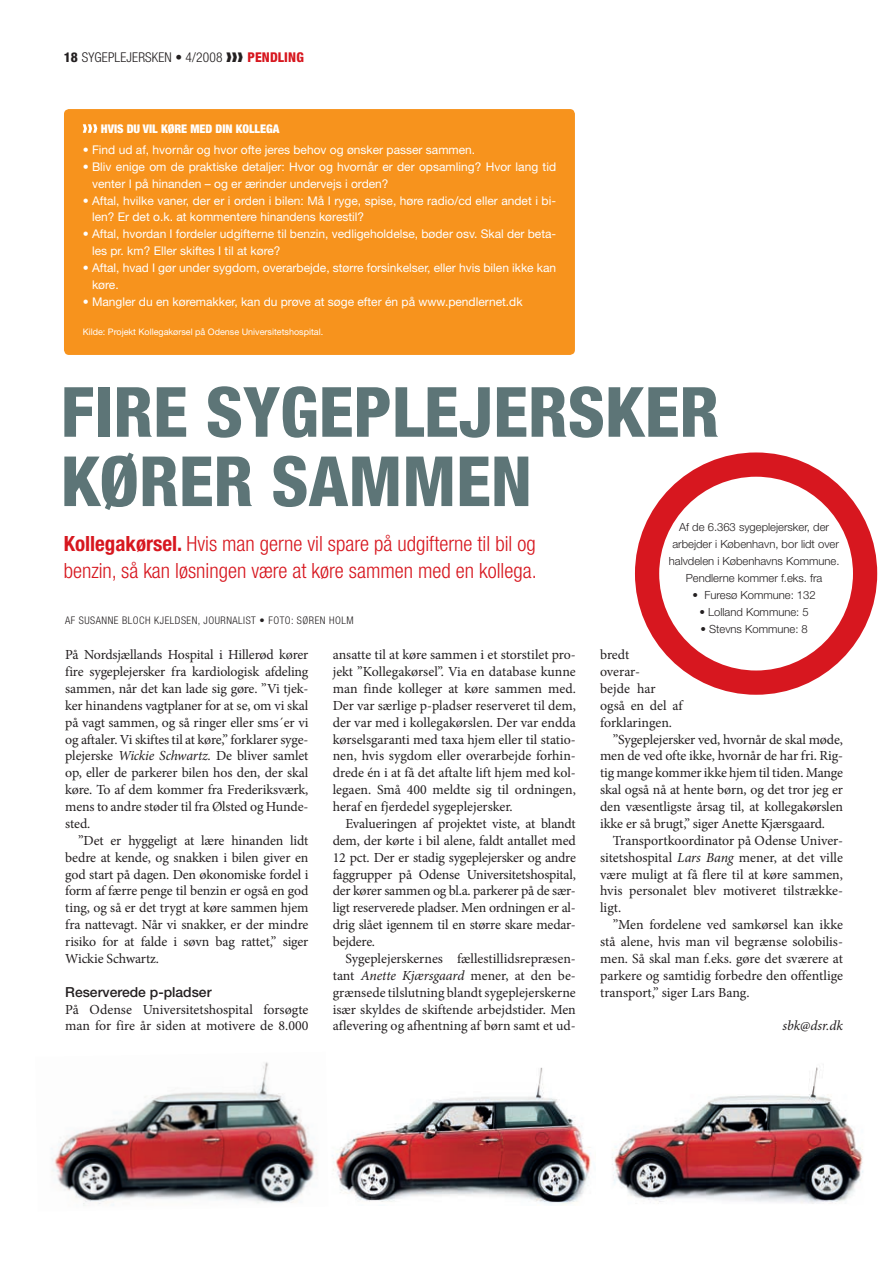
<style>
.page{position:relative;width:893px;height:1263px;background:#fff}
.page>*{position:absolute;margin:0;border:0;box-sizing:border-box;transform-origin:0 0}
.t1{font:800 condensed 69.3px/69.3px "Helvetica Neue LT Std";color:#5d7577}
.t2{font:300 condensed 21px/27px "Helvetica Neue LT Std";color:#d7171f}
.t3{font:13.8px/16.8px "Minion Pro";letter-spacing:-.01em;color:#231f20;text-align:justify}
.t4{font:500 13.8px "Helvetica Neue LT Std";color:#231f20}
.t5{font:italic 13.8px "Minion Pro";letter-spacing:-.005em;color:#231f20}
.t6{font:300 condensed 13.5px "Helvetica Neue LT Std";letter-spacing:.01em;color:#231f20}
.t7{font:12px/17px "Helvetica Neue LT Std";color:#fff}
.t8{font:900 condensed 12px "Helvetica Neue LT Std";color:#fff}
.t9{font:300 11.25px/16.8px "Helvetica Neue LT Std";color:#231f20;text-align:center}
.t10{font:300 condensed 10.5px "Helvetica Neue LT Std";letter-spacing:.05em;color:#231f20}
.t11{font:9px "Helvetica Neue LT Std";color:#fff}
.s1{font-weight:800}
.s2{font-weight:800;color:#d7171f}
.s3{font-weight:700}
.s4{font-style:italic}
</style>
<div class="page">
<img style="left:332px;top:1067px;width:259px;height:137px">
<img style="left:51px;top:1062px;width:266px;height:144px">
<img style="left:612px;top:1067px;width:251px;height:137px">
<div style="left:64px;top:109px;width:511px;height:246px;background:#f7931d;border-radius:5px"></div>
<svg style="left:83px;top:124px;width:14px;height:9px"></svg>
<div style="left:635px;top:452px;width:242px;height:243px;border:24px solid #d7171f;border-radius:50%"></div>
<p class="t6" style="left:64px;top:49px;width:242px"><span class="s1">18</span> Sygeplejersken • 4/2008 ❱❱❱ <span class="s2">PENDLING</span></p>
<p class="t8" style="left:101px;top:121px;width:180px">HVIS DU VIL KØRE MED DIN KOLLEGA</p>
<p class="t7" style="left:83px;top:141px;width:394px">• Find ud af, hvornår og hvor ofte jeres behov og ønsker passer sammen.</p>
<p class="t7" style="left:92px;top:158px;width:466px;text-indent:-9px">• Bliv enige om de praktiske detaljer: Hvor og hvornår er der opsamling? Hvor lang tid venter I på hinanden – og er ærinder undervejs i orden?</p>
<p class="t7" style="left:92px;top:192px;width:466px;text-indent:-9px">• Aftal, hvilke vaner, der er i orden i bilen: Må I ryge, spise, høre radio/cd eller andet i bi&shy;len? Er det o.k. at kommentere hinandens kørestil?</p>
<p class="t7" style="left:92px;top:225px;width:466px;text-indent:-9px">• Aftal, hvordan I fordeler udgifterne til benzin, vedligeholdelse, bøder osv. Skal der beta&shy;les pr. km? Eller skiftes I til at køre?</p>
<p class="t7" style="left:92px;top:259px;width:466px;text-indent:-9px">• Aftal, hvad I gør under sygdom, overarbejde, større forsinkelser, eller hvis bilen ikke kan køre.</p>
<p class="t7" style="left:83px;top:293px;width:441px">• Mangler du en køremakker, kan du prøve at søge efter én på www.pendlernet.dk</p>
<p class="t11" style="left:83px;top:326px;width:242px">Kilde: Projekt Kollegakørsel på Odense Universitetshospital.</p>
<h1 class="t1" style="left:61px;top:376px;width:660px">FIRE SYGEPLEJERSKER<br>KØRER SAMMEN</h1>
<h2 class="t2" style="left:64px;top:530px;width:474px"><span class="s3">Kollegakørsel.</span> Hvis man gerne vil spare på udgifterne til bil og benzin, så kan løsningen være at køre sammen med en kollega.</h2>
<p class="t9" style="left:669px;top:519px;width:172px">Af de 6.363 sygeplejersker, der arbejder i København, bor lidt over halvdelen i Københavns Kommune.<br>Pendlerne kommer f.eks. fra</p>
<p class="t9" style="left:692px;top:586px;width:125px">• Furesø Kommune: 132</p>
<p class="t9" style="left:699px;top:603px;width:111px">• Lolland Kommune: 5</p>
<p class="t9" style="left:700px;top:620px;width:109px">• Stevns Kommune: 8</p>
<p class="t10" style="left:65px;top:615px;width:290px">Af Susanne Bloch Kjeldsen, journalist • Foto: søren holm</p>
<p class="t3" style="left:65px;top:646px;width:245px">På Nordsjællands Hospital i Hillerød kører fire sygeplejersker fra kardiologisk afdeling sammen, når det kan lade sig gøre. ”Vi tjek&shy;ker hinandens vagtplaner for at se, om vi skal på vagt sammen, og så ringer eller sms´er vi og aftaler. Vi skiftes til at køre,” forklarer syge&shy;plejerske <span class="s4">Wickie Schwartz.</span> De bliver samlet op, eller de parkerer bilen hos den, der skal køre. To af dem kommer fra Frederiksværk, mens to andre støder til fra Ølsted og Hunde&shy;sted.</p>
<p class="t3" style="left:65px;top:832px;width:245px;text-indent:13px">”Det er hyggeligt at lære hinanden lidt bedre at kende, og snakken i bilen giver en god start på dagen. Den økonomiske fordel i form af færre penge til benzin er også en god ting, og så er det trygt at køre sammen hjem fra nattevagt. Når vi snakker, er der mindre risiko for at falde i søvn bag rattet,” siger Wickie Schwartz.</p>
<p class="t4" style="left:65px;top:983px;width:148px">Reserverede p-pladser</p>
<p class="t3" style="left:65px;top:1001px;width:245px">På Odense Universitetshospital forsøgte man for fire år siden at motivere de 8.000</p>
<p class="t3" style="left:333px;top:646px;width:245px">ansatte til at køre sammen i et storstilet pro&shy;jekt ”Kollegakørsel”. Via en database kunne man finde kolleger at køre sammen med.<br>Der var særlige p-pladser reserveret til dem, der var med i kollegakørslen. Der var endda kørselsgaranti med taxa hjem eller til statio&shy;nen, hvis sygdom eller overarbejde forhin&shy;drede én i at få det aftalte lift hjem med kol&shy;legaen. Små 400 meldte sig til ordningen, heraf en fjerdedel sygeplejersker.</p>
<p class="t3" style="left:333px;top:815px;width:245px;text-indent:13px">Evalueringen af projektet viste, at blandt dem, der kørte i bil alene, faldt antallet med 12 pct. Der er stadig sygeplejersker og andre faggrupper på Odense Universitetshospital, der kører sammen og bl.a. parkerer på de sær&shy;ligt reserverede pladser. Men ordningen er al&shy;drig slået igennem til en større skare medar&shy;bejdere.</p>
<p class="t3" style="left:333px;top:950px;width:245px;text-indent:13px">Sygeplejerskernes fællestillidsrepræsen&shy;tant <span class="s4">Anette Kjærsgaard</span> mener, at den be&shy;grænsede tilslutning blandt sygeplejerskerne især skyldes de skiftende arbejdstider. Men aflevering og afhentning af børn samt et ud-</p>
<p class="t3" style="left:600px;top:646px;width:31px">bredt</p>
<p class="t3" style="left:600px;top:663px;width:41px">overar-</p>
<p class="t3" style="left:600px;top:680px;width:57px">bejde har</p>
<p class="t3" style="left:600px;top:697px;width:84px">også en del af</p>
<p class="t3" style="left:600px;top:714px;width:73px">forklaringen.</p>
<p class="t3" style="left:613px;top:731px;width:232px">”Sygeplejersker ved, hvornår de skal møde,</p>
<p class="t3" style="left:600px;top:748px;width:244px">men de ved ofte ikke, hvornår de har fri. Rig-</p>
<p class="t3" style="left:600px;top:764px;width:244px">tig mange kommer ikke hjem til tiden. Mange</p>
<p class="t3" style="left:600px;top:781px;width:244px">skal også nå at hente børn, og det tror jeg er</p>
<p class="t3" style="left:600px;top:798px;width:244px">den væsentligste årsag til, at kollegakørslen</p>
<p class="t3" style="left:600px;top:815px;width:226px">ikke er så brugt,” siger Anette Kjærsgaard.</p>
<p class="t3" style="left:613px;top:832px;width:232px">Transportkoordinator på Odense Univer-</p>
<p class="t3" style="left:600px;top:849px;width:244px">sitetshospital <span class="s4">Lars Bang</span> mener, at det ville</p>
<p class="t3" style="left:600px;top:866px;width:244px">være muligt at få flere til at køre sammen,</p>
<p class="t3" style="left:600px;top:883px;width:244px">hvis personalet blev motiveret tilstrække-</p>
<p class="t3" style="left:600px;top:899px;width:23px">ligt.</p>
<p class="t3" style="left:613px;top:916px;width:232px">”Men fordelene ved samkørsel kan ikke</p>
<p class="t3" style="left:600px;top:933px;width:244px">stå alene, hvis man vil begrænse solobilis-</p>
<p class="t3" style="left:600px;top:950px;width:244px">men. Så skal man f.eks. gøre det sværere at</p>
<p class="t3" style="left:600px;top:967px;width:244px">parkere og samtidig forbedre den offentlige</p>
<p class="t3" style="left:600px;top:984px;width:151px">transport,” siger Lars Bang.</p>
<p class="t5" style="left:782px;top:1016px;width:62px">sbk@dsr.dk</p>
</div>
